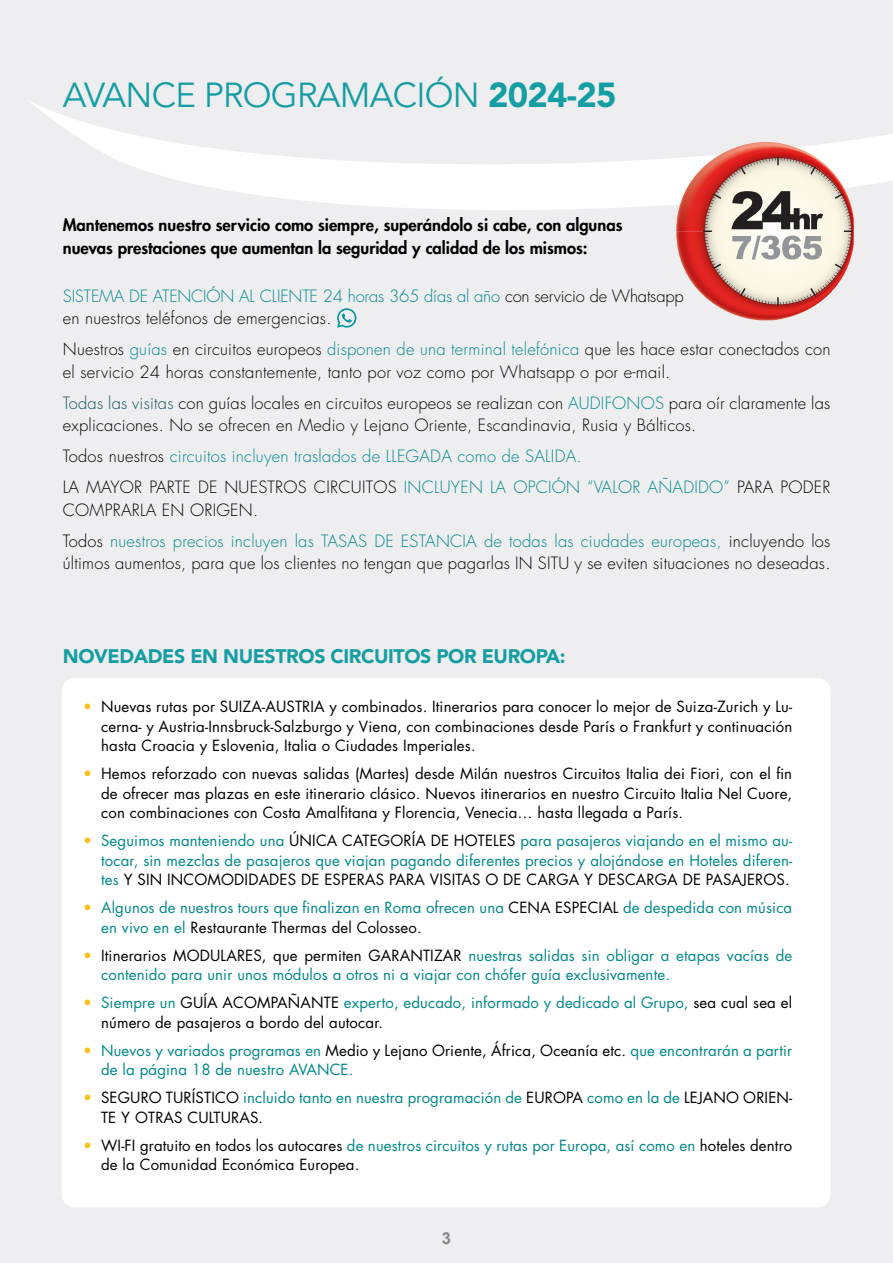
<style>
.page{position:relative;width:893px;height:1263px;background:#eeeef1}
.page>*{position:absolute;margin:0;border:0;box-sizing:border-box;transform-origin:0 0}
.t1{font:34.5px "Avenir LT Std";letter-spacing:-.02em;color:#149ea3}
.t2{font:900 19.5px "Avenir LT Std";letter-spacing:-.02em;color:#149ea3}
.t3{font:300 16.5px/22.5px "Futura Std";letter-spacing:.015em;color:#000}
.t4{font:300 16.5px/31px "Futura Std";letter-spacing:.015em;color:#00888a}
.t5{font:800 16.5px/22.5px "Futura Std";color:#000}
.t6{font:300 16.5px/22.5px "Futura Std";letter-spacing:-.01em;color:#000}
.t7{font:700 16.5px "Arial";color:#878787}
.t8{font:15px/19.5px "Futura Std";letter-spacing:.01em;color:#000}
.t9{font:15px/19.5px "Futura Std";letter-spacing:.01em;color:#00888a}
.s1{font-weight:900}
.s2{color:#00888a}
.s3{color:#15515c}
.s4{color:#000}
.s5{color:#fcc01a}
</style>
<div class="page">
<div style="left:62px;top:678px;width:768px;height:529px;background:#fff;border-radius:13px"></div>
<svg style="left:29px;top:101px;width:864px;height:227px"></svg>
<svg style="left:676px;top:142px;width:178px;height:178px"></svg>
<h1 class="t1" style="left:63px;top:75px;width:555px">AVANCE PROGRAMACIÓN <span class="s1">2024-25</span></h1>
<p class="t5" style="left:63px;top:214px;width:561px">Mantenemos nuestro servicio como siempre, superándolo si cabe, con algunas nuevas prestaciones que aumentan la seguridad y calidad de los mismos:</p>
<p class="t6" style="left:63px;top:285px;width:622px"><span class="s2">SISTEMA DE ATENCIÓN AL CLIENTE 24 horas 365 días al año</span> con servicio de Whatsapp en nuestros teléfonos de emergencias.</p>
<p class="t3" style="left:63px;top:338px;width:769px">Nuestros <span class="s2">guías</span> en circuitos europeos <span class="s2">disponen de una terminal telefónica</span> que les hace estar conectados con el servicio 24 horas constantemente, tanto por voz como por Whatsapp o por e-mail.</p>
<p class="t3" style="left:63px;top:392px;width:769px"><span class="s3">Todas las visitas</span> con guías locales en circuitos europeos se realizan con <span class="s2">AUDIFONOS</span> para oír claramente las explicaciones. No se ofrecen en Medio y Lejano Oriente, Escandinavia, Rusia y Bálticos.</p>
<p class="t4" style="left:63px;top:441px;width:769px"><span class="s4">Todos nuestros</span> circuitos incluyen traslados de LLEGADA como de SALIDA.<br><span class="s4">LA MAYOR PARTE DE NUESTROS CIRCUITOS</span> INCLUYEN LA OPCIÓN “VALOR AÑADIDO” <span class="s4">PARA PODER</span></p>
<p class="t4" style="left:63px;top:495px;width:769px"><span class="s4">COMPRARLA EN ORIGEN.<br>Todos</span> nuestros precios incluyen las TASAS DE ESTANCIA de todas las ciudades europeas, <span class="s4">incluyendo los</span></p>
<p class="t3" style="left:63px;top:552px;width:769px">últimos aumentos, para que los clientes no tengan que pagarlas IN SITU y se eviten situaciones no deseadas.</p>
<h2 class="t2" style="left:63px;top:644px;width:504px">NOVEDADES EN NUESTROS CIRCUITOS POR EUROPA:</h2>
<p class="t8" style="left:101px;top:697px;width:693px;text-align:justify;text-indent:-18px"><span class="s5">•</span> Nuevas rutas por SUIZA-AUSTRIA y combinados. Itinerarios para conocer lo mejor de Suiza-Zurich y Lu&shy;cerna- y Austria-Innsbruck-Salzburgo y Viena, con combinaciones desde París o Frankfurt y continuación hasta Croacia y Eslovenia, Italia o Ciudades Imperiales.</p>
<p class="t8" style="left:101px;top:764px;width:693px;text-align:justify;text-indent:-18px"><span class="s5">•</span> Hemos reforzado con nuevas salidas (Martes) desde Milán nuestros Circuitos Italia dei Fiori, con el fin de ofrecer mas plazas en este itinerario clásico. Nuevos itinerarios en nuestro Circuito Italia Nel Cuore, con combinaciones con Costa Amalfitana y Florencia, Venecia… hasta llegada a París.</p>
<p class="t9" style="left:101px;top:831px;width:693px;text-align:justify;text-indent:-18px"><span class="s5">•</span> Seguimos manteniendo una <span class="s4">ÚNICA CATEGORÍA DE HOTELES</span> para pasajeros viajando en el mismo au&shy;tocar, sin mezclas de pasajeros que viajan pagando diferentes precios y alojándose en Hoteles diferen&shy;tes <span class="s4">Y SIN INCOMODIDADES DE ESPERAS PARA VISITAS O DE CARGA Y DESCARGA DE PASAJEROS.</span></p>
<p class="t9" style="left:101px;top:898px;width:693px;text-indent:-18px"><span class="s5">•</span> Algunos de nuestros tours que finalizan en Roma ofrecen una <span class="s4">CENA ESPECIAL</span> de despedida con música en vivo en el <span class="s4">Restaurante Thermas del Colosseo.</span></p>
<p class="t9" style="left:101px;top:946px;width:693px;text-indent:-18px"><span class="s5">•</span> <span class="s4">Itinerarios MODULARES, que permiten GARANTIZAR</span> nuestras salidas sin obligar a etapas vacías de contenido para unir unos módulos a otros ni a viajar con chófer guía exclusivamente.</p>
<p class="t8" style="left:101px;top:993px;width:692px;text-indent:-18px"><span class="s5">•</span> <span class="s2">Siempre un</span> GUÍA ACOMPAÑANTE <span class="s2">experto, educado, informado y dedicado al Grupo,</span> sea cual sea el número de pasajeros a bordo del autocar.</p>
<p class="t9" style="left:101px;top:1041px;width:693px;text-indent:-18px"><span class="s5">•</span> Nuevos y variados programas en <span class="s4">Medio y Lejano Oriente, África, Oceanía etc.</span> que encontrarán a partir de la página 18 de nuestro AVANCE.</p>
<p class="t8" style="left:101px;top:1088px;width:693px;text-indent:-18px"><span class="s5">•</span> SEGURO TURÍSTICO <span class="s2">incluido tanto en nuestra programación de</span> EUROPA <span class="s2">como en la de</span> LEJANO ORIEN-<br>TE Y OTRAS CULTURAS.</p>
<p class="t8" style="left:101px;top:1136px;width:693px;text-indent:-18px"><span class="s5">•</span> WI-FI gratuito en todos los autocares <span class="s2">de nuestros circuitos y rutas por Europa, así como en</span> hoteles dentro de la Comunidad Económica Europea.</p>
<p class="t7" style="left:442px;top:1227px;width:11px">3</p>
</div>
